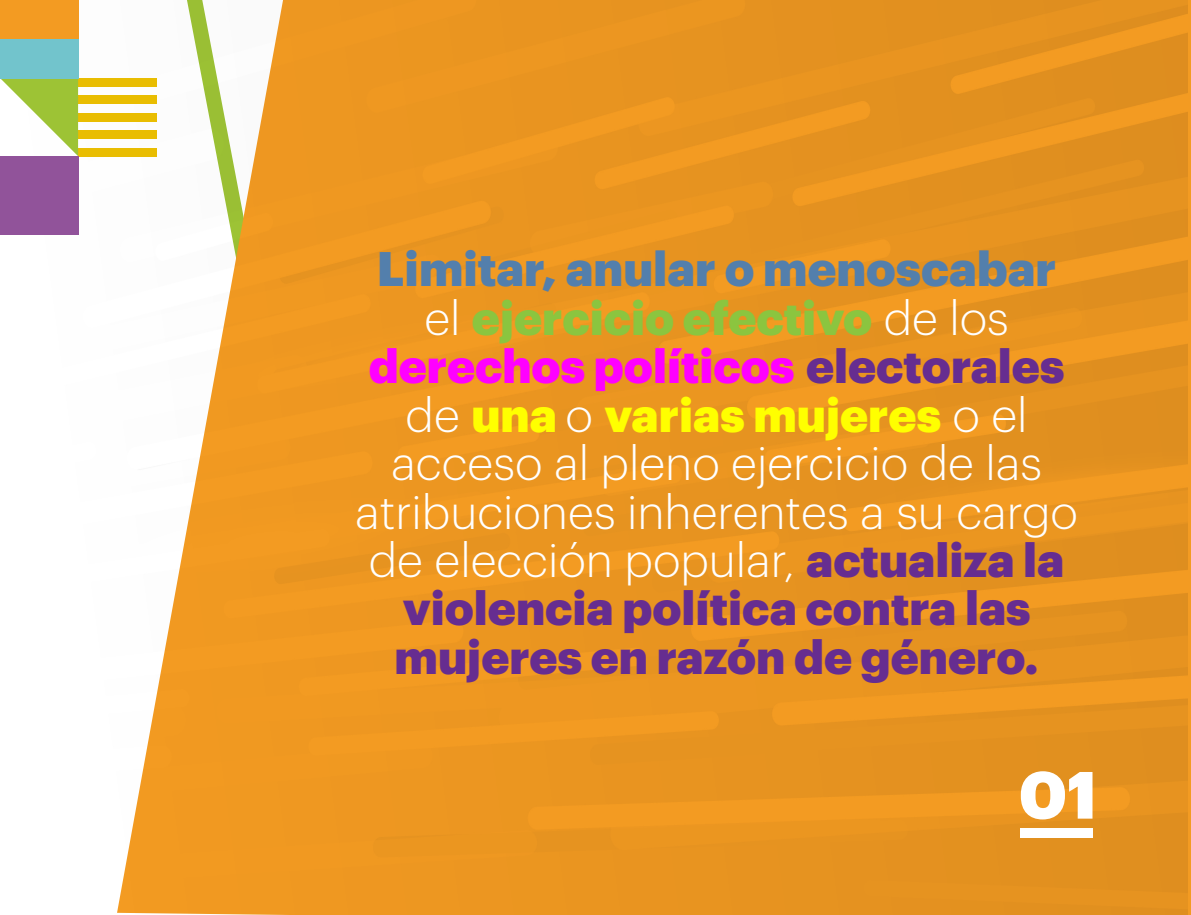
<style>
.page{position:relative;width:1191px;height:915px;background:#fff}
.page>*{position:absolute;margin:0;border:0;box-sizing:border-box;transform-origin:0 0}
.t1{font:900 65.25px "Graphik";color:#fff}
.t2{font:900 47.4px "Graphik";color:#537fac}
.t3{font:300 46.5px/48.4px "Graphik";color:#fff;text-align:center}
.s1{font-weight:900;color:#8bc53f}
.s2{font-weight:900;color:#f0f}
.s3{font-weight:900;color:#662d90}
.s4{font-weight:900;color:#ff0}
</style>
<div class="page">
<img style="left:2px;top:0;width:1185px;height:914px">
<div style="left:78px;top:148px;width:78px;height:8px;background:#e9bd01"></div>
<div style="left:78px;top:130px;width:78px;height:9px;background:#e9bd01"></div>
<div style="left:78px;top:113px;width:78px;height:8px;background:#e9bd01"></div>
<div style="left:78px;top:95px;width:78px;height:9px;background:#e9bd01"></div>
<div style="left:78px;top:78px;width:78px;height:8px;background:#e9bd01"></div>
<svg style="left:0;top:78px;width:78px;height:78px"></svg>
<div style="left:0;top:39px;width:78px;height:39px;background:#72c4cc"></div>
<div style="left:0;top:0;width:78px;height:39px;background:#f39b22"></div>
<div style="left:0;top:156px;width:78px;height:78px;background:#91539a"></div>
<div style="left:1020px;top:828px;width:72px;height:9px;background:#fff"></div>
<p class="t2" style="left:377px;top:232px;width:681px">Limitar, anular o menoscabar</p>
<p class="t3" style="left:355px;top:290px;width:724px">el <span class="s1">ejercicio efectivo</span> de los <span class="s2">derechos políticos</span> <span class="s3">electorales </span>de <span class="s4">una</span> o <span class="s4">varias mujeres</span> o el acceso al pleno ejercicio de las atribuciones inherentes a su cargo de elección popular, <span class="s3">actualiza la violencia política contra las mujeres en razón de género.</span></p>
<h1 class="t1" style="left:1018px;top:743px;width:80px">01</h1>
</div>
